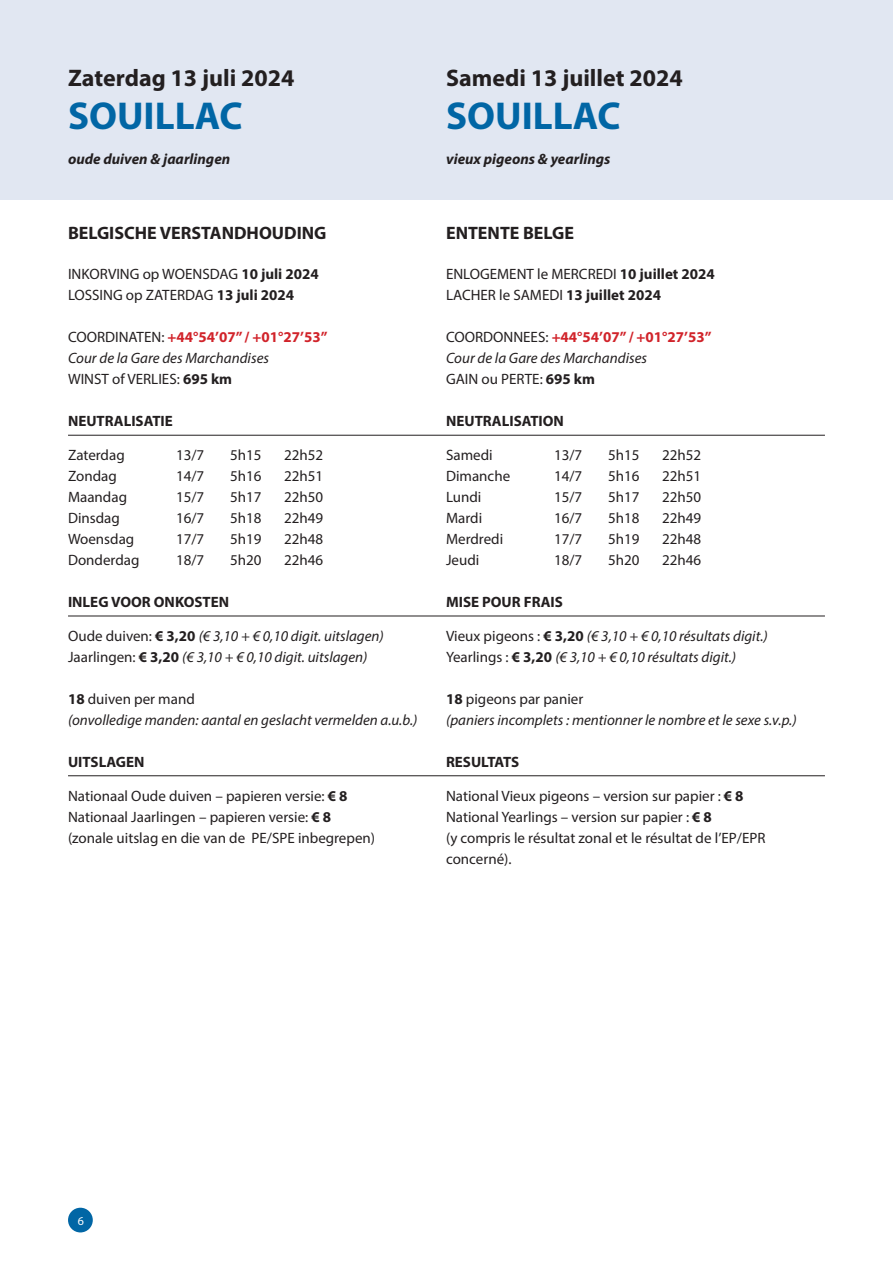
<style>
.page{position:relative;width:893px;height:1263px;background:#fff}
.page>*{position:absolute;margin:0;border:0;box-sizing:border-box;transform-origin:0 0}
.t1{font:700 39px "Myriad Pro";color:#0166a5}
.t2{font:700 24px "Myriad Pro";color:#231f20}
.t3{font:700 18px "Myriad Pro";color:#231f20}
.t4{font:15px/21px "Myriad Pro";color:#231f20}
.t5{font:italic 15px "Myriad Pro";color:#231f20}
.t6{font:700 15px "Myriad Pro";color:#231f20}
.t7{font:700 15px "Myriad Pro";color:#d1232a}
.t8{font:italic 700 15px "Myriad Pro";color:#231f20}
.t9{font:12px "Myriad Pro";color:#fff}
.s1{font-weight:700}
.s2{font-weight:400;color:#231f20}
.s3{font-style:normal}
.s4{font-weight:700;font-style:normal}
</style>
<div class="page">
<div style="left:68px;top:1208px;width:25px;height:24px;background:#0166a5;border-radius:50%"></div>
<div style="left:0;top:0;width:893px;height:200px;background:#e1e7f2"></div>
<hr style="left:68px;top:435px;width:757px;height:1px;background:#231f20">
<hr style="left:68px;top:616px;width:757px;height:1px;background:#231f20">
<hr style="left:68px;top:775px;width:757px;height:1px;background:#231f20">
<h2 class="t2" style="left:68px;top:62px;width:228px">Zaterdag 13 juli 2024</h2>
<h2 class="t2" style="left:446px;top:62px;width:238px">Samedi 13 juillet 2024</h2>
<h1 class="t1" style="left:68px;top:91px;width:176px">SOUILLAC</h1>
<h1 class="t1" style="left:446px;top:91px;width:176px">SOUILLAC</h1>
<p class="t8" style="left:68px;top:149px;width:164px">oude duiven &amp; jaarlingen</p>
<p class="t8" style="left:446px;top:149px;width:166px">vieux pigeons &amp; yearlings</p>
<p class="t3" style="left:68px;top:221px;width:260px">BELGISCHE VERSTANDHOUDING</p>
<p class="t3" style="left:446px;top:221px;width:129px">ENTENTE BELGE</p>
<p class="t4" style="left:68px;top:264px;width:252px">INKORVING op WOENSDAG <span class="s1">10 juli 2024</span></p>
<p class="t4" style="left:446px;top:264px;width:270px">ENLOGEMENT le MERCREDI <span class="s1">10 juillet 2024</span></p>
<p class="t4" style="left:68px;top:285px;width:228px">LOSSING op ZATERDAG <span class="s1">13 juli 2024</span></p>
<p class="t4" style="left:446px;top:285px;width:216px">LACHER le SAMEDI <span class="s1">13 juillet 2024</span></p>
<p class="t7" style="left:68px;top:327px;width:261px"><span class="s2">COORDINATEN:</span> +44°54’07” / +01°27’53”</p>
<p class="t7" style="left:446px;top:327px;width:267px"><span class="s2">COORDONNEES:</span> +44°54’07” / +01°27’53”</p>
<p class="t5" style="left:68px;top:349px;width:203px">Cour de la Gare des Marchandises</p>
<p class="t5" style="left:446px;top:349px;width:203px">Cour de la Gare des Marchandises</p>
<p class="t4" style="left:68px;top:369px;width:166px">WINST of VERLIES: <span class="s1">695 km</span></p>
<p class="t4" style="left:446px;top:369px;width:151px">GAIN ou PERTE: <span class="s1">695 km</span></p>
<p class="t6" style="left:68px;top:411px;width:106px">NEUTRALISATIE</p>
<p class="t6" style="left:446px;top:411px;width:119px">NEUTRALISATION</p>
<p class="t4" style="left:68px;top:444px;width:58px">Zaterdag</p>
<p class="t4" style="left:176px;top:444px;width:30px">13/7</p>
<p class="t4" style="left:230px;top:444px;width:33px">5h15</p>
<p class="t4" style="left:284px;top:444px;width:41px">22h52</p>
<p class="t4" style="left:446px;top:444px;width:48px">Samedi</p>
<p class="t4" style="left:554px;top:444px;width:30px">13/7</p>
<p class="t4" style="left:608px;top:444px;width:33px">5h15</p>
<p class="t4" style="left:662px;top:444px;width:41px">22h52</p>
<p class="t4" style="left:68px;top:465px;width:50px">Zondag</p>
<p class="t4" style="left:176px;top:465px;width:30px">14/7</p>
<p class="t4" style="left:230px;top:465px;width:33px">5h16</p>
<p class="t4" style="left:284px;top:465px;width:41px">22h51</p>
<p class="t4" style="left:446px;top:465px;width:66px">Dimanche</p>
<p class="t4" style="left:554px;top:465px;width:30px">14/7</p>
<p class="t4" style="left:608px;top:465px;width:33px">5h16</p>
<p class="t4" style="left:662px;top:465px;width:41px">22h51</p>
<p class="t4" style="left:68px;top:486px;width:61px">Maandag</p>
<p class="t4" style="left:176px;top:486px;width:30px">15/7</p>
<p class="t4" style="left:230px;top:486px;width:33px">5h17</p>
<p class="t4" style="left:284px;top:486px;width:41px">22h50</p>
<p class="t4" style="left:446px;top:486px;width:37px">Lundi</p>
<p class="t4" style="left:554px;top:486px;width:30px">15/7</p>
<p class="t4" style="left:608px;top:486px;width:33px">5h17</p>
<p class="t4" style="left:662px;top:486px;width:41px">22h50</p>
<p class="t4" style="left:68px;top:507px;width:53px">Dinsdag</p>
<p class="t4" style="left:176px;top:507px;width:30px">16/7</p>
<p class="t4" style="left:230px;top:507px;width:33px">5h18</p>
<p class="t4" style="left:284px;top:507px;width:41px">22h49</p>
<p class="t4" style="left:446px;top:507px;width:38px">Mardi</p>
<p class="t4" style="left:554px;top:507px;width:30px">16/7</p>
<p class="t4" style="left:608px;top:507px;width:33px">5h18</p>
<p class="t4" style="left:662px;top:507px;width:41px">22h49</p>
<p class="t4" style="left:68px;top:528px;width:68px">Woensdag</p>
<p class="t4" style="left:176px;top:528px;width:30px">17/7</p>
<p class="t4" style="left:230px;top:528px;width:33px">5h19</p>
<p class="t4" style="left:284px;top:528px;width:41px">22h48</p>
<p class="t4" style="left:446px;top:528px;width:59px">Merdredi</p>
<p class="t4" style="left:554px;top:528px;width:30px">17/7</p>
<p class="t4" style="left:608px;top:528px;width:33px">5h19</p>
<p class="t4" style="left:662px;top:528px;width:41px">22h48</p>
<p class="t4" style="left:68px;top:549px;width:73px">Donderdag</p>
<p class="t4" style="left:176px;top:549px;width:30px">18/7</p>
<p class="t4" style="left:230px;top:549px;width:33px">5h20</p>
<p class="t4" style="left:284px;top:549px;width:41px">22h46</p>
<p class="t4" style="left:446px;top:549px;width:35px">Jeudi</p>
<p class="t4" style="left:554px;top:549px;width:30px">18/7</p>
<p class="t4" style="left:608px;top:549px;width:33px">5h20</p>
<p class="t4" style="left:662px;top:549px;width:41px">22h46</p>
<p class="t6" style="left:68px;top:592px;width:163px">INLEG VOOR ONKOSTEN</p>
<p class="t6" style="left:446px;top:592px;width:118px">MISE POUR FRAIS</p>
<p class="t5" style="left:68px;top:626px;width:317px"><span class="s3">Oude duiven:</span> <span class="s4">€ 3,20</span> (€ 3,10 + € 0,10 digit. uitslagen)</p>
<p class="t5" style="left:446px;top:626px;width:323px"><span class="s3">Vieux pigeons :</span> <span class="s4">€ 3,20</span> (€ 3,10 + € 0,10 résultats digit.)</p>
<p class="t5" style="left:68px;top:647px;width:301px"><span class="s3">Jaarlingen:</span> <span class="s4">€ 3,20</span> (€ 3,10 + € 0,10 digit. uitslagen)</p>
<p class="t5" style="left:446px;top:647px;width:292px"><span class="s3">Yearlings :</span> <span class="s4">€ 3,20</span> (€ 3,10 + € 0,10 résultats digit.)</p>
<p class="t4" style="left:68px;top:688px;width:128px"><span class="s1">18</span> duiven per mand</p>
<p class="t4" style="left:446px;top:688px;width:139px"><span class="s1">18</span> pigeons par panier</p>
<p class="t5" style="left:68px;top:710px;width:351px">(onvolledige manden: aantal en geslacht vermelden a.u.b.)</p>
<p class="t5" style="left:446px;top:710px;width:352px">(paniers incomplets : mentionner le nombre et le sexe s.v.p.)</p>
<p class="t6" style="left:68px;top:752px;width:78px">UITSLAGEN</p>
<p class="t6" style="left:446px;top:752px;width:75px">RESULTATS</p>
<p class="t4" style="left:68px;top:785px;width:281px">Nationaal Oude duiven – papieren versie: <span class="s1">€ 8</span></p>
<p class="t4" style="left:446px;top:785px;width:299px">National Vieux pigeons – version sur papier : <span class="s1">€ 8</span></p>
<p class="t4" style="left:68px;top:806px;width:265px">Nationaal Jaarlingen – papieren versie: <span class="s1">€ 8</span></p>
<p class="t4" style="left:446px;top:806px;width:267px">National Yearlings – version sur papier : <span class="s1">€ 8</span></p>
<p class="t4" style="left:68px;top:827px;width:309px">(zonale uitslag en die van de PE/SPE inbegrepen)</p>
<p class="t4" style="left:446px;top:827px;width:321px">(y compris le résultat zonal et le résultat de l’EP/EPR concerné).</p>
<p class="t9" style="left:78px;top:1213px;width:8px">6</p>
</div>
